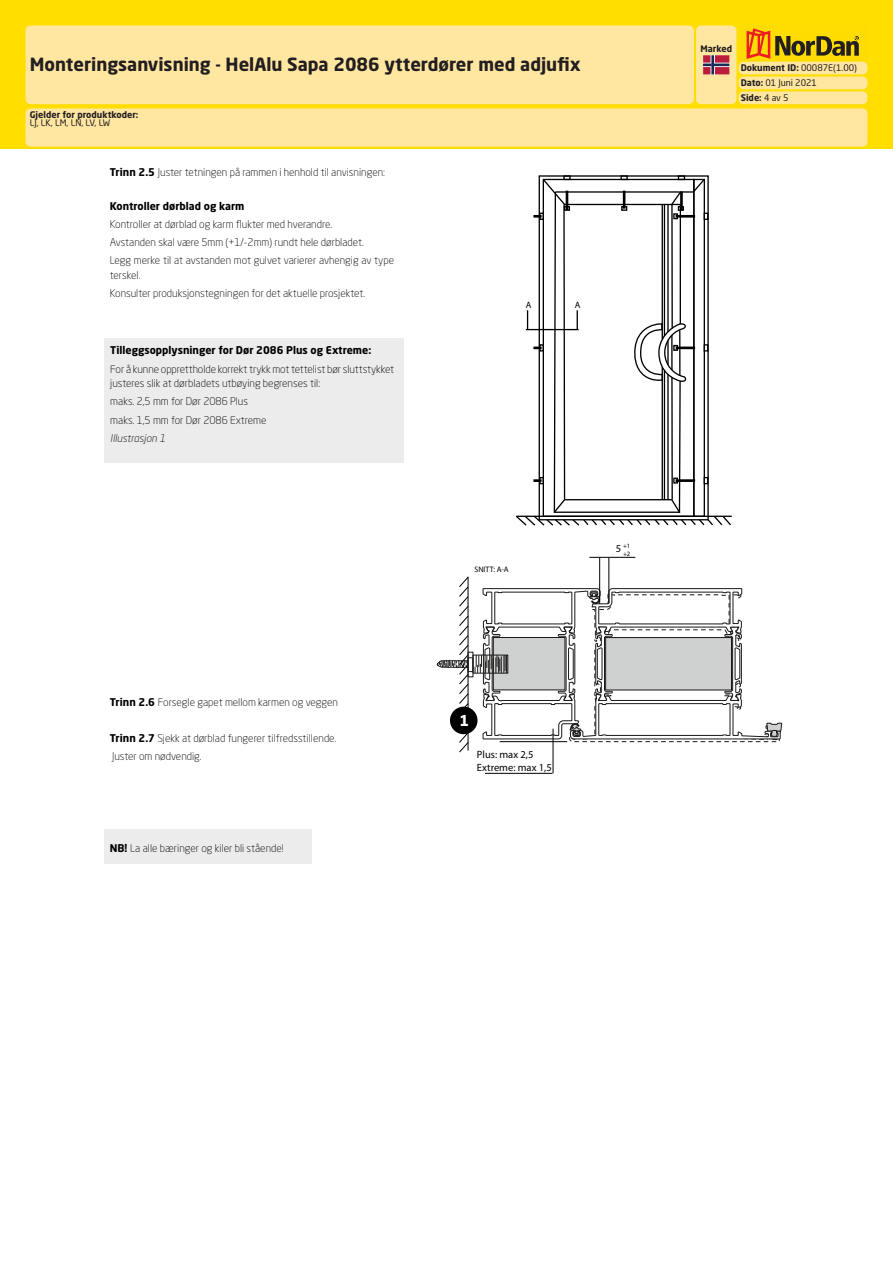
<style>
.page{position:relative;width:893px;height:1263px;background:#fff}
.page>*{position:absolute;margin:0;border:0;box-sizing:border-box;transform-origin:0 0}
.t1{font:300 31.65px "Neo Sans Std";color:#000}
.t2{font:700 18px "Neo Sans W1 G";color:#231f20}
.t3{font:700 14.85px "Neo Sans Std";color:#fff}
.t4{font:300 10.5px/18.3px "Neo Sans Std";color:#000}
.t5{font:10.5px/12.6px "Myriad Pro";color:#000}
.t6{font:9.3px "Myriad Pro";color:#000}
.t7{font:9px "Neo Sans W1 G";color:#231f20}
.t8{font:700 9px "Neo Sans W1 G";color:#231f20}
.t9{font:7.95px "Myriad Pro";color:#000}
.t10{font:6.6px/7.9px "Myriad Pro";color:#000;text-align:right}
.s1{font-weight:700}
.s2{font-style:italic}
.s3{font-size:10.5px}
.s4{font-weight:400}
</style>
<div class="page">
<div style="left:0;top:0;width:893px;height:149px;background:#ffde00"></div>
<div style="left:739px;top:26px;width:128px;height:37px;background:linear-gradient(to right,#ffdc01,#ffdc01)"></div>
<svg style="left:747px;top:28px;width:112px;height:31px"></svg>
<div style="left:739px;top:62px;width:128px;height:12px;background:#ffe6a1;border-radius:4px"></div>
<div style="left:739px;top:62px;width:128px;height:12px;border:2px solid #ffe6a1;border-radius:4px"></div>
<div style="left:739px;top:77px;width:128px;height:12px;background:#ffe6a1;border-radius:4px"></div>
<div style="left:739px;top:77px;width:128px;height:12px;border:2px solid #ffe6a1;border-radius:4px"></div>
<div style="left:739px;top:92px;width:128px;height:11px;background:#ffe6a1;border-radius:4px"></div>
<div style="left:739px;top:91px;width:128px;height:13px;border:2px solid #ffe6a1;border-radius:4px"></div>
<div style="left:26px;top:109px;width:841px;height:37px;background:#ffe6a1;border-radius:4px"></div>
<div style="left:26px;top:108px;width:841px;height:39px;border:2px solid #ffe6a1;border-radius:4px"></div>
<div style="left:697px;top:26px;width:39px;height:77px;background:#ffe6a1;border-radius:4px"></div>
<div style="left:696px;top:26px;width:40px;height:78px;border:2px solid #ffe6a1;border-radius:4px"></div>
<div style="left:26px;top:26px;width:667px;height:77px;background:#ffe6a1;border-radius:4px"></div>
<div style="left:26px;top:26px;width:668px;height:78px;border:2px solid #ffe6a1;border-radius:4px"></div>
<svg style="left:715px;top:55px;width:14px;height:1px"></svg>
<svg style="left:703px;top:56px;width:26px;height:18px"></svg>
<div style="left:104px;top:829px;width:207px;height:35px;background:#ececec"></div>
<svg style="left:516px;top:175px;width:216px;height:351px"></svg>
<hr style="left:667px;top:340px;width:2px;height:25px;background:#000">
<hr style="left:468px;top:577px;width:1px;height:174px;background:#000">
<div style="left:473px;top:655px;width:35px;height:18px;border:1px solid #1a1a18"></div>
<div style="left:468px;top:652px;width:5px;height:25px;border:1px solid #1a1a18"></div>
<div style="left:468px;top:658px;width:5px;height:14px;border:1px solid #1a1a18"></div>
<svg style="left:475px;top:588px;width:307px;height:154px"></svg>
<svg style="left:437px;top:577px;width:31px;height:175px"></svg>
<hr style="left:500px;top:741px;width:67px;height:1px;background:#000">
<hr style="left:485px;top:773px;width:67px;height:1px;background:#000">
<hr style="left:553px;top:729px;width:1px;height:44px;background:#000">
<hr style="left:608px;top:558px;width:1px;height:45px;background:#000">
<hr style="left:599px;top:557px;width:1px;height:47px;background:#000">
<hr style="left:589px;top:557px;width:46px;height:1px;background:#000">
<div style="left:104px;top:338px;width:300px;height:125px;background:#ececec"></div>
<div style="left:450px;top:707px;width:27px;height:27px;background:#000;border-radius:50%"></div>
<p class="t1" style="left:200px;top:45px;width:148px">Installasjon</p>
<p class="t2" style="left:30px;top:53px;width:553px">Monteringsanvisning - HelAlu Sapa 2086 ytterdører med adjufix</p>
<p class="t8" style="left:30px;top:109px;width:110px">Gjelder for produktkoder:</p>
<p class="t7" style="left:30px;top:117px;width:82px">LJ, LK, LM, LN, LV, LW</p>
<p class="t4" style="left:110px;top:163px;width:277px"><span class="s1">Trinn 2.5</span> Juster tetningen på rammen i henhold til anvisningen:</p>
<p class="t4" style="left:110px;top:197px;width:286px"><span class="s1">Kontroller dørblad og karm<br></span>Kontroller at dørblad og karm flukter med hverandre.<br>Avstanden skal være 5mm (+1/-2mm) rundt hele dørbladet.<br>Legg merke til at avstanden mot gulvet varierer avhengig av type</p>
<p class="t4" style="left:110px;top:266px;width:257px">terskel.<br>Konsulter produksjonstegningen for det aktuelle prosjektet.</p>
<p class="t4" style="left:110px;top:341px;width:285px"><span class="s1">Tilleggsopplysninger for Dør 2086 Plus og Extreme:<br></span>For å kunne opprettholde korrekt trykk mot tettelist bør sluttstykket</p>
<p class="t4" style="left:110px;top:374px;width:211px">justeres slik at dørbladets utbøying begrenses til: maks. 2,5 mm for Dør 2086 Plus<br>maks. 1,5 mm for Dør 2086 Extreme<br><span class="s2">Illustrasjon 1</span></p>
<p class="t6" style="left:526px;top:299px;width:7px">A</p>
<p class="t6" style="left:575px;top:299px;width:7px">A</p>
<p class="t9" style="left:474px;top:564px;width:36px">SNITT: A-A</p>
<p class="t10" style="left:616px;top:542px;width:16px"><span class="s3">5</span> +1 +2</p>
<p class="t4" style="left:110px;top:693px;width:230px"><span class="s1">Trinn 2.6</span> Forsegle gapet mellom karmen og veggen</p>
<p class="t4" style="left:110px;top:729px;width:228px"><span class="s1">Trinn 2.7</span> Sjekk at dørblad fungerer tilfredsstillende.<br>Juster om nødvendig.</p>
<p class="t4" style="left:110px;top:839px;width:176px"><span class="s1">NB!</span> La alle bæringer og kiler bli stående!</p>
<p class="t3" style="left:460px;top:711px;width:11px">1</p>
<p class="t5" style="left:477px;top:748px;width:76px">Plus: max 2,5<br>Extreme: max 1,5</p>
<p class="t8" style="left:700px;top:43px;width:33px">Marked</p>
<p class="t7" style="left:741px;top:62px;width:118px"><span class="s1">Dokument ID:</span> 00087E(1.00)</p>
<p class="t7" style="left:741px;top:77px;width:78px"><span class="s1">Dato:</span> 01 Juni 2021</p>
<p class="t8" style="left:741px;top:92px;width:49px">Side: <span class="s4">4 av 5</span></p>
</div>
